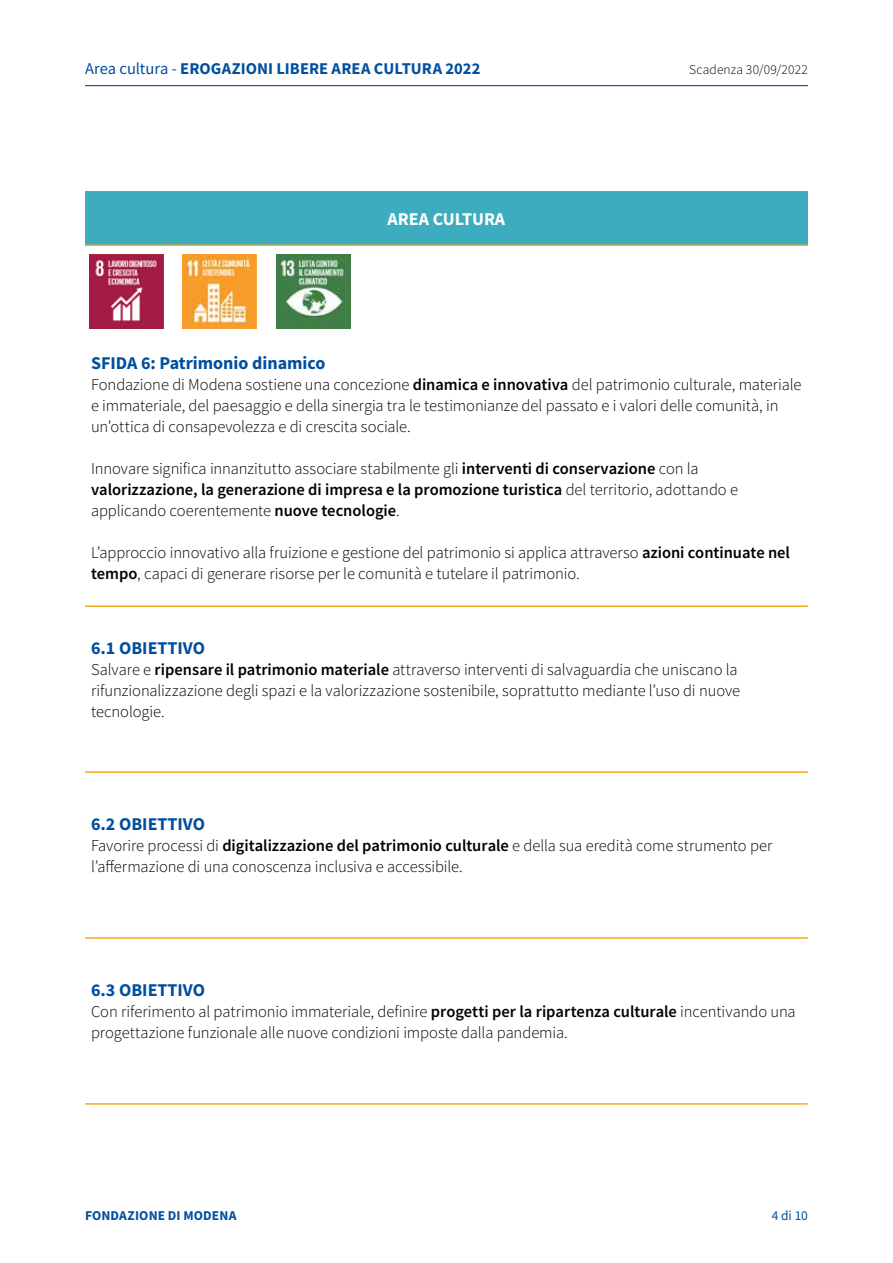
<style>
.page{position:relative;width:893px;height:1263px;background:#fff}
.page>*{position:absolute;margin:0;border:0;box-sizing:border-box;transform-origin:0 0}
.t1{font:700 18px "Source Sans Pro";color:#004f9f}
.t2{font:700 18px "Source Sans Pro";color:#fff}
.t3{font:300 16.5px/21px "Source Sans Pro";letter-spacing:-.005em;color:#000}
.t4{font:700 16.5px "Source Sans Pro";letter-spacing:.005em;color:#004f9f}
.t5{font:300 13.5px "Source Sans Pro";letter-spacing:.015em;color:#000}
.t6{font:700 13.5px "Source Sans Pro";letter-spacing:.01em;color:#004f9f}
.t7{font:13.5px "Source Sans Pro";color:#004f9f}
.s1{font-weight:400}
.s2{font-weight:600}
</style>
<div class="page">
<hr style="left:85px;top:85px;width:723px;height:1px;background:#004f9f">
<div style="left:85px;top:191px;width:723px;height:54px;background:#3dacbe"></div>
<hr style="left:85px;top:244px;width:723px;height:2px;background:#f0ab21">
<hr style="left:85px;top:605px;width:723px;height:2px;background:#f0ab21">
<hr style="left:85px;top:771px;width:723px;height:2px;background:#f0ab21">
<hr style="left:85px;top:937px;width:723px;height:2px;background:#f0ab21">
<hr style="left:85px;top:1103px;width:723px;height:2px;background:#f0ab21">
<img style="left:276px;top:254px;width:75px;height:74px">
<img style="left:89px;top:254px;width:75px;height:74px">
<img style="left:182px;top:254px;width:75px;height:74px">
<p class="t4" style="left:85px;top:58px;width:397px"><span class="s1">Area cultura -</span> EROGAZIONI LIBERE AREA CULTURA 2022</p>
<p class="t2" style="left:388px;top:207px;width:119px">AREA CULTURA</p>
<p class="t5" style="left:689px;top:62px;width:120px">Scadenza 30/09/2022</p>
<p class="t1" style="left:91px;top:351px;width:236px">SFIDA 6: Patrimonio dinamico</p>
<p class="t3" style="left:91px;top:374px;width:712px">Fondazione di Modena sostiene una concezione <span class="s2">dinamica e innovativa</span> del patrimonio culturale, materiale e immateriale, del paesaggio e della sinergia tra le testimonianze del passato e i valori delle comunità, in un’ottica di consapevolezza e di crescita sociale.</p>
<p class="t3" style="left:91px;top:458px;width:648px">Innovare significa innanzitutto associare stabilmente gli <span class="s2">interventi di conservazione</span> con la <span class="s2">valorizzazione, la generazione di impresa e la promozione turistica</span> del territorio, adottando e applicando coerentemente <span class="s2">nuove tecnologie</span>.</p>
<p class="t3" style="left:91px;top:542px;width:701px">L’approccio innovativo alla fruizione e gestione del patrimonio si applica attraverso <span class="s2">azioni continuate nel tempo</span>, capaci di generare risorse per le comunità e tutelare il patrimonio.</p>
<p class="t1" style="left:91px;top:636px;width:116px">6.1 OBIETTIVO</p>
<p class="t3" style="left:91px;top:659px;width:651px">Salvare e <span class="s2">ripensare il patrimonio materiale</span> attraverso interventi di salvaguardia che uniscano la rifunzionalizzazione degli spazi e la valorizzazione sostenibile, soprattutto mediante l’uso di nuove tecnologie.</p>
<p class="t1" style="left:91px;top:812px;width:116px">6.2 OBIETTIVO</p>
<p class="t3" style="left:91px;top:835px;width:683px">Favorire processi di <span class="s2">digitalizzazione del patrimonio culturale</span> e della sua eredità come strumento per l’affermazione di una conoscenza inclusiva e accessibile.</p>
<p class="t1" style="left:91px;top:978px;width:116px">6.3 OBIETTIVO</p>
<p class="t3" style="left:91px;top:1001px;width:706px">Con riferimento al patrimonio immateriale, definire <span class="s2">progetti per la ripartenza culturale</span> incentivando una progettazione funzionale alle nuove condizioni imposte dalla pandemia.</p>
<p class="t6" style="left:85px;top:1207px;width:153px">FONDAZIONE DI MODENA</p>
<p class="t7" style="left:772px;top:1207px;width:38px">4 di 10</p>
</div>
